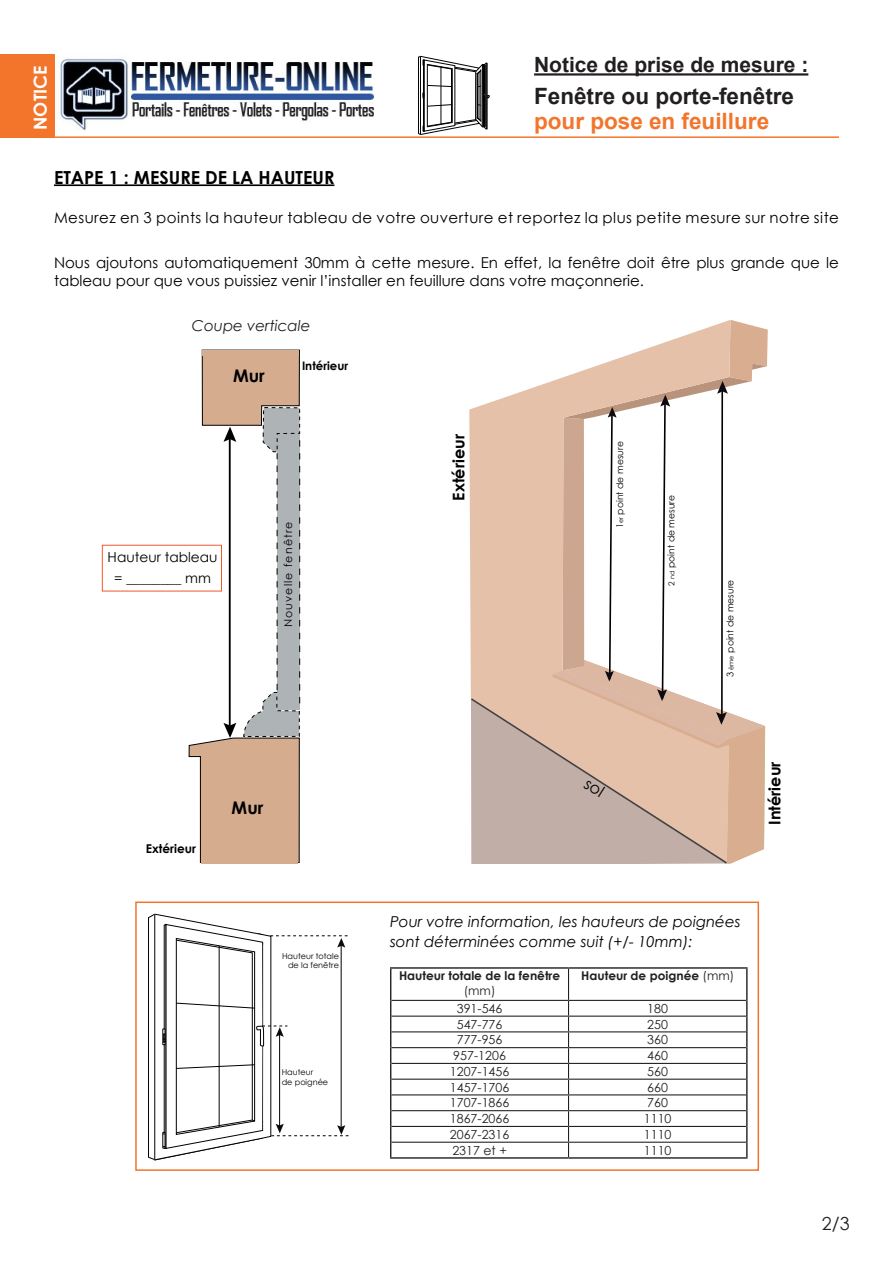
<style>
.page{position:relative;width:893px;height:1263px;background:#fff}
.page>*{position:absolute;margin:0;border:0;box-sizing:border-box;transform-origin:0 0}
.t1{font:700 22.5px "Arial";color:#231f20}
.t2{font:700 22.5px "Arial";color:#f3752c}
.t3{font:700 21px "Arial";color:#231f20}
.t4{font:700 18px "Century Gothic";color:#000}
.t5{font:700 18px "Century Gothic";color:#fff}
.t6{font:18px "Century Gothic";color:#231f20}
.t7{font:700 17.4px "Century Gothic";color:#000}
.t8{font:700 16.05px "Century Gothic";color:#000}
.t9{font:15px/18px "Century Gothic";color:#000}
.t10{font:15px "Century Gothic";letter-spacing:.03em;color:#000}
.t11{font:italic 15px/19.5px "Century Gothic";color:#000}
.t12{font:italic 15px "Century Gothic";color:#231f20}
.t13{font:13.8px/21.1px "Century Gothic";color:#000;text-align:center}
.t14{font:12.45px "Century Gothic";color:#231f20}
.t15{font:700 12.15px "Century Gothic";color:#231f20}
.t16{font:700 12.15px "Century Gothic";color:#000}
.t17{font:12.15px "Century Gothic";color:#231f20}
.t18{font:700 11.7px "Century Gothic";color:#000}
.t19{font:10.95px "Century Gothic";letter-spacing:.1em;color:#000}
.t20{font:9.3px "Century Gothic";color:#000}
.t21{font:8.1px/9.8px "Century Gothic";color:#000;text-align:right}
.s1{font-size:6.45px}
.s2{font-size:8.25px}
.s3{font-weight:400}
</style>
<div class="page">
<hr style="left:534px;top:73px;width:274px;height:3px;background:#231f20">
<hr style="left:54px;top:136px;width:785px;height:2px;background:#f3752c">
<div style="left:0;top:54px;width:54px;height:84px;background:#f3752c"></div>
<svg style="left:418px;top:56px;width:71px;height:79px"></svg>
<hr style="left:892px;top:54px;width:1px;height:84px;background:#f3752c">
<hr style="left:54px;top:184px;width:280px;height:2px;background:#000">
<hr style="left:568px;top:969px;width:1px;height:31px;background:#231f20">
<hr style="left:391px;top:1000px;width:177px;height:1px;background:#231f20">
<hr style="left:568px;top:1000px;width:178px;height:1px;background:#231f20">
<hr style="left:391px;top:1015px;width:177px;height:2px;background:#231f20">
<hr style="left:568px;top:1015px;width:178px;height:2px;background:#231f20">
<hr style="left:391px;top:1031px;width:177px;height:1px;background:#231f20">
<hr style="left:568px;top:1031px;width:178px;height:1px;background:#231f20">
<hr style="left:391px;top:1047px;width:177px;height:1px;background:#231f20">
<hr style="left:568px;top:1047px;width:178px;height:1px;background:#231f20">
<hr style="left:391px;top:1063px;width:177px;height:1px;background:#231f20">
<hr style="left:568px;top:1063px;width:178px;height:1px;background:#231f20">
<hr style="left:391px;top:1078px;width:177px;height:2px;background:#231f20">
<hr style="left:568px;top:1078px;width:178px;height:2px;background:#231f20">
<hr style="left:391px;top:1094px;width:177px;height:1px;background:#231f20">
<hr style="left:568px;top:1094px;width:178px;height:1px;background:#231f20">
<hr style="left:391px;top:1110px;width:177px;height:1px;background:#231f20">
<hr style="left:568px;top:1110px;width:178px;height:1px;background:#231f20">
<hr style="left:391px;top:1126px;width:177px;height:1px;background:#231f20">
<hr style="left:568px;top:1126px;width:178px;height:1px;background:#231f20">
<hr style="left:391px;top:1142px;width:177px;height:1px;background:#231f20">
<hr style="left:568px;top:1142px;width:178px;height:1px;background:#231f20">
<svg style="left:568px;top:1001px;width:1px;height:156px"></svg>
<hr style="left:390px;top:967px;width:178px;height:2px;background:#231f20">
<hr style="left:390px;top:969px;width:1px;height:31px;background:#231f20">
<hr style="left:568px;top:967px;width:180px;height:2px;background:#231f20">
<hr style="left:746px;top:969px;width:2px;height:31px;background:#231f20">
<svg style="left:390px;top:1000px;width:1px;height:157px"></svg>
<svg style="left:746px;top:1000px;width:2px;height:157px"></svg>
<hr style="left:390px;top:1157px;width:178px;height:2px;background:#231f20">
<hr style="left:568px;top:1157px;width:180px;height:2px;background:#231f20">
<div style="left:135px;top:901px;width:624px;height:270px;border:2px solid #f3752c"></div>
<svg style="left:148px;top:914px;width:201px;height:246px"></svg>
<hr style="left:279px;top:1032px;width:1px;height:95px;background:#000">
<div style="left:201px;top:858px;width:96px;height:6px;background:#d6ac8f"></div>
<div style="left:102px;top:545px;width:120px;height:46px;border:1px solid #f1582a"></div>
<svg style="left:188px;top:349px;width:113px;height:514px"></svg>
<img style="left:60px;top:58px;width:315px;height:73px">
<svg style="left:469px;top:320px;width:299px;height:544px"></svg>
<p class="t5" style="left:27px;top:130px;width:66px;rotate:-90deg">NOTICE</p>
<h2 class="t3" style="left:534px;top:51px;width:276px">Notice de prise de mesure :</h2>
<h1 class="t1" style="left:534px;top:81px;width:262px">Fenêtre ou porte-fenêtre</h1>
<h1 class="t2" style="left:534px;top:106px;width:237px">pour pose en feuillure</h1>
<p class="t4" style="left:54px;top:163px;width:282px">ETAPE 1 : MESURE DE LA HAUTEUR</p>
<p class="t10" style="left:54px;top:207px;width:786px">Mesurez en 3 points la hauteur tableau de votre ouverture et reportez la plus petite mesure sur notre site</p>
<p class="t9" style="left:54px;top:253px;width:786px">Nous ajoutons automatiquement 30mm à cette mesure. En effet, la fenêtre doit être plus grande que le tableau pour que vous puissiez venir l’installer en feuillure dans votre maçonnerie.</p>
<p class="t12" style="left:192px;top:315px;width:120px">Coupe verticale</p>
<p class="t7" style="left:233px;top:363px;width:33px">Mur</p>
<p class="t18" style="left:302px;top:357px;width:48px">Intérieur</p>
<p class="t13" style="left:108px;top:546px;width:111px">Hauteur tableau = ________ mm</p>
<p class="t19" style="left:281px;top:627px;width:107px;rotate:-90deg">Nouvelle fenêtre</p>
<p class="t16" style="left:146px;top:839px;width:52px">Extérieur</p>
<p class="t7" style="left:232px;top:794px;width:33px">Mur</p>
<p class="t21" style="left:282px;top:951px;width:58px">Hauteur totale de la fenêtre</p>
<p class="t21" style="left:282px;top:1067px;width:48px;text-align:left">Hauteur<br>de poignée</p>
<p class="t8" style="left:447px;top:501px;width:68px;rotate:-90deg">Extérieur</p>
<p class="t20" style="left:613px;top:528px;width:89px;rotate:-90deg">1<span class="s1">er</span> point de mesure</p>
<p class="t20" style="left:665px;top:586px;width:92px;rotate:-90deg"><span class="s2">2</span> <span class="s1">nd</span> point de mesure</p>
<p class="t20" style="left:723px;top:677px;width:99px;rotate:-90deg">3 <span class="s1">ème</span> point de mesure</p>
<p class="t8" style="left:763px;top:825px;width:65px;rotate:-90deg">Intérieur</p>
<p class="t11" style="left:390px;top:912px;width:352px">Pour votre information, les hauteurs de poignées sont déterminées comme suit (+/- 10mm):</p>
<p class="t15" style="left:399px;top:966px;width:163px">Hauteur totale de la fenêtre</p>
<p class="t17" style="left:464px;top:982px;width:33px">(mm)</p>
<p class="t15" style="left:581px;top:966px;width:154px">Hauteur de poignée <span class="s3">(mm)</span></p>
<p class="t14" style="left:457px;top:1000px;width:47px">391-546</p>
<p class="t14" style="left:647px;top:1000px;width:22px">180</p>
<p class="t14" style="left:457px;top:1015px;width:47px">547-776</p>
<p class="t14" style="left:647px;top:1015px;width:22px">250</p>
<p class="t14" style="left:457px;top:1031px;width:47px">777-956</p>
<p class="t14" style="left:647px;top:1031px;width:22px">360</p>
<p class="t14" style="left:453px;top:1047px;width:54px">957-1206</p>
<p class="t14" style="left:647px;top:1047px;width:22px">460</p>
<p class="t14" style="left:450px;top:1063px;width:61px">1207-1456</p>
<p class="t14" style="left:647px;top:1063px;width:22px">560</p>
<p class="t14" style="left:450px;top:1078px;width:61px">1457-1706</p>
<p class="t14" style="left:647px;top:1078px;width:22px">660</p>
<p class="t14" style="left:450px;top:1094px;width:61px">1707-1866</p>
<p class="t14" style="left:647px;top:1094px;width:22px">760</p>
<p class="t14" style="left:450px;top:1110px;width:61px">1867-2066</p>
<p class="t14" style="left:644px;top:1110px;width:29px">1110</p>
<p class="t14" style="left:450px;top:1126px;width:61px">2067-2316</p>
<p class="t14" style="left:644px;top:1126px;width:29px">1110</p>
<p class="t14" style="left:452px;top:1141px;width:56px">2317 et +</p>
<p class="t14" style="left:644px;top:1141px;width:29px">1110</p>
<p class="t6" style="left:822px;top:1211px;width:29px">2/3</p>
</div>
